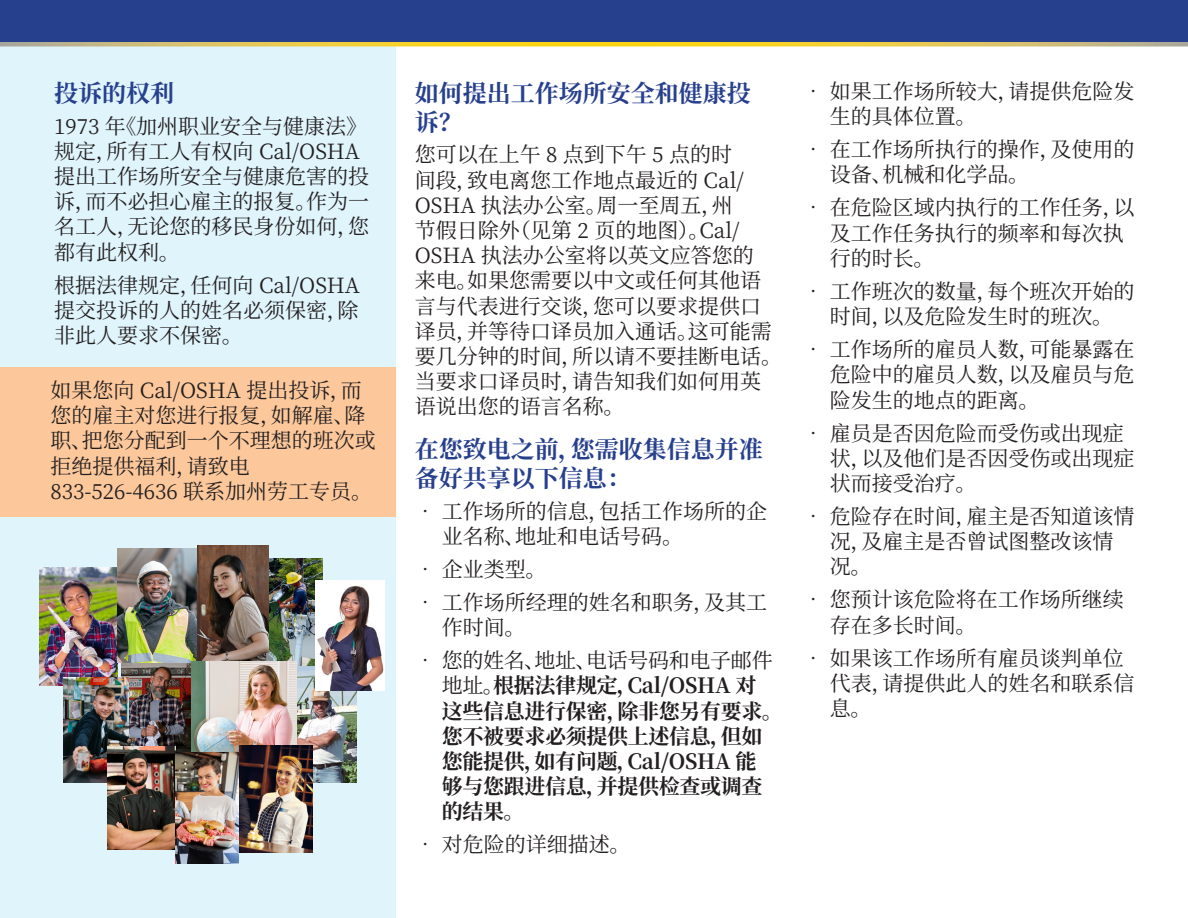
<style>
.page{position:relative;width:1188px;height:918px;background:#fff}
.page>*{position:absolute;margin:0;border:0;box-sizing:border-box;transform-origin:0 0}
.Header__top___H2{font:700 24px/28.8px "Source Han Serif SC";color:#27408e}
.Body{font:21px/25.2px "Source Han Serif SC";color:#231f20}
.Bullet_list{font:21px/25.2px "Source Han Serif SC";color:#231f20}
.Bullet_list-2{font:700 21px/25.2px "Source Han Serif SC";letter-spacing:-.015em;color:#231f20}
.s1{font-weight:400}
</style>
<div class="page">
<div style="left:0;top:46px;width:395px;height:872px;background:#e0f4fc"></div>
<svg style="left:0;top:0;width:1188px;height:46px;background:#374b88"></svg>
<div style="left:0;top:368px;width:395px;height:149px;background:#fcc89b"></div>
<img style="left:40px;top:568px;width:78px;height:118px">
<img style="left:122px;top:662px;width:70px;height:108px">
<img style="left:269px;top:558px;width:53px;height:108px">
<img style="left:118px;top:549px;width:79px;height:113px">
<img style="left:297px;top:667px;width:59px;height:116px">
<img style="left:197px;top:545px;width:72px;height:116px">
<img style="left:63px;top:678px;width:65px;height:105px">
<img style="left:108px;top:747px;width:67px;height:102px">
<img style="left:192px;top:661px;width:105px;height:105px">
<img style="left:176px;top:753px;width:62px;height:110px">
<img style="left:240px;top:745px;width:72px;height:108px">
<img style="left:316px;top:580px;width:69px;height:111px">
<h2 class="Header__top___H2" style="left:54px;top:79px;width:121px">投诉的权利</h2>
<p class="Body" style="left:54px;top:114px;width:316px">1973 年《加州职业安全与健康法》规定，所有工人有权向 Cal/OSHA提出工作场所安全与健康危害的投诉，而不必担心雇主的报复。作为一名工人，无论您的移民身份如何，您都有此权利。</p>
<p class="Body" style="left:54px;top:273px;width:307px;text-align:justify">根据法律规定，任何向 Cal/OSHA提交投诉的人的姓名必须保密，除非此人要求不保密。</p>
<p class="Body" style="left:50px;top:378px;width:327px">如果您向 Cal/OSHA 提出投诉，而您的雇主对您进行报复，如解雇、降职、把您分配到一个不理想的班次或拒绝提供福利，请致电<br>833-526-4636 联系加州劳工专员。</p>
<h2 class="Header__top___H2" style="left:415px;top:79px;width:337px">如何提出工作场所安全和健康投诉？</h2>
<p class="Body" style="left:415px;top:143px;width:369px">您可以在上午 8 点到下午 5 点的时<br>间段，致电离您工作地点最近的 Cal/<br>OSHA 执法办公室。周一至周五，州<br>节假日除外（见第 2 页的地图）。Cal/<br>OSHA 执法办公室将以英文应答您的<br>来电。如果您需要以中文或任何其他语言与代表进行交谈，您可以要求提供口译员，并等待口译员加入通话。这可能需要几分钟的时间，所以请不要挂断电话。当要求口译员时，请告知我们如何用英语说出您的语言名称。</p>
<h2 class="Header__top___H2" style="left:415px;top:435px;width:349px">在您致电之前，您需收集信息并准备好共享以下信息：</h2>
<p class="Bullet_list" style="left:442px;top:499px;width:327px;text-indent:-27px">• 工作场所的信息，包括工作场所的企业名称、地址和电话号码。</p>
<p class="Bullet_list" style="left:415px;top:557px;width:133px">• 企业类型。</p>
<p class="Bullet_list" style="left:442px;top:590px;width:327px;text-indent:-27px">• 工作场所经理的姓名和职务，及其工作时间。</p>
<p class="Bullet_list-2" style="left:442px;top:648px;width:343px;text-indent:-27px"><span class="s1">• 您的姓名、地址、电话号码和电子邮件地址。</span>根据法律规定，Cal/OSHA 对<br>这些信息进行保密，除非您另有要求。您不被要求必须提供上述信息，但如您能提供，如有问题，Cal/OSHA 能<br>够与您跟进信息，并提供检查或调查的结果。</p>
<p class="Bullet_list" style="left:415px;top:832px;width:217px">• 对危险的详细描述。</p>
<p class="Bullet_list" style="left:830px;top:79px;width:306px;text-indent:-27px">• 如果工作场所较大，请提供危险发生的具体位置。</p>
<p class="Bullet_list" style="left:830px;top:137px;width:306px;text-indent:-27px">• 在工作场所执行的操作，及使用的设备、机械和化学品。</p>
<p class="Bullet_list" style="left:830px;top:196px;width:306px;text-indent:-27px">• 在危险区域内执行的工作任务，以及工作任务执行的频率和每次执行的时长。</p>
<p class="Bullet_list" style="left:803px;top:279px;width:333px;text-align:center">• 工作班次的数量，每个班次开始的时间，以及危险发生时的班次。</p>
<p class="Bullet_list" style="left:830px;top:337px;width:306px;text-align:justify;text-indent:-27px">• 工作场所的雇员人数，可能暴露在危险中的雇员人数，以及雇员与危险发生的地点的距离。</p>
<p class="Bullet_list" style="left:830px;top:421px;width:306px;text-indent:-27px">• 雇员是否因危险而受伤或出现症状，以及他们是否因受伤或出现症状而接受治疗。</p>
<p class="Bullet_list" style="left:830px;top:504px;width:306px;text-indent:-27px">• 危险存在时间，雇主是否知道该情况，及雇主是否曾试图整改该情况。</p>
<p class="Bullet_list" style="left:830px;top:588px;width:295px;text-indent:-27px">• 您预计该危险将在工作场所继续存在多长时间。</p>
<p class="Bullet_list" style="left:830px;top:646px;width:306px;text-indent:-27px">• 如果该工作场所有雇员谈判单位代表，请提供此人的姓名和联系信息。</p>
</div>
